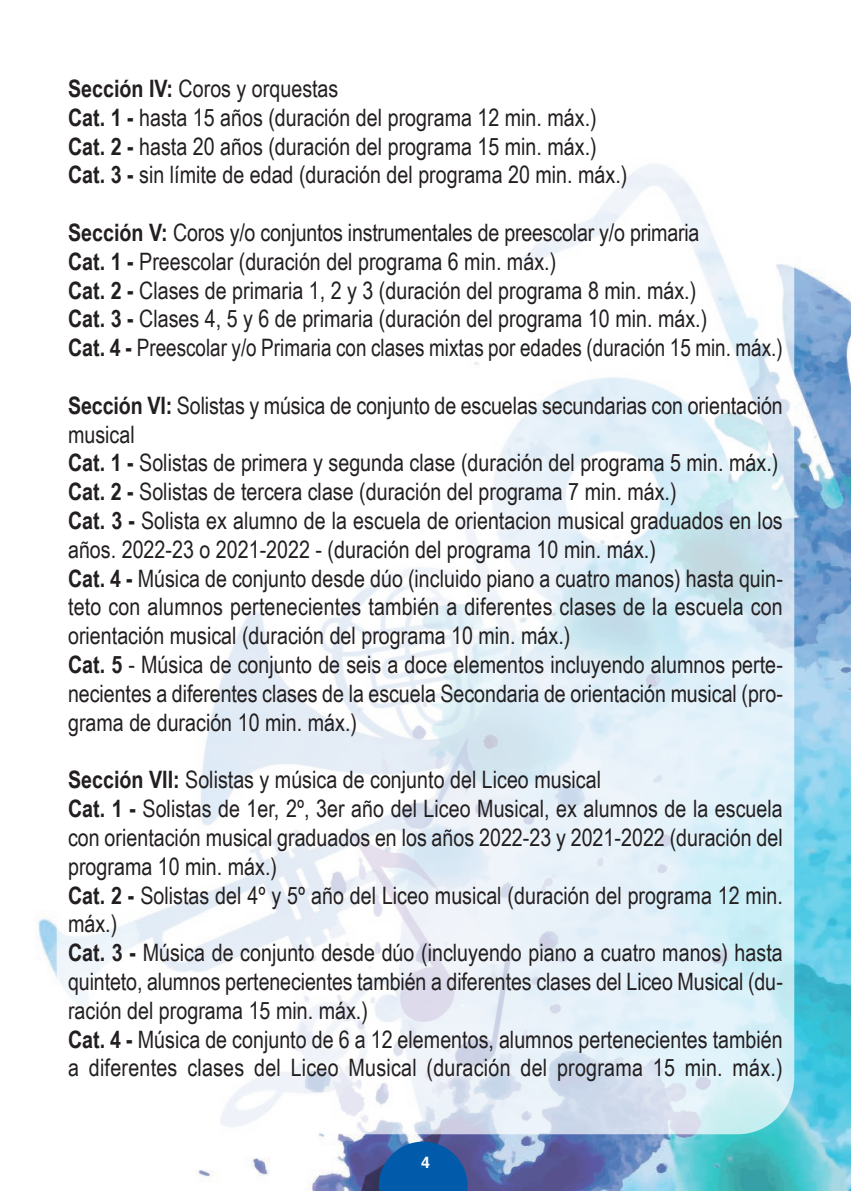
<style>
.page{position:relative;width:851px;height:1191px;background:#fff}
.page>*{position:absolute;margin:0;border:0;box-sizing:border-box;transform-origin:0 0}
.t1{font:24px/28.8px "Arial Narrow";color:#231f20}
.t2{font:24px "Arial Narrow";color:#231f20;scale:.96 1}
.t3{font:700 16px "Helvetica";color:#fff}
.s1{font-weight:700}
</style>
<div class="page">
<img style="left:37px;top:265px;width:813px;height:926px">
<div style="left:57px;top:57px;width:737px;height:1077px;background:#fff;border-radius:57px;opacity:.7"></div>
<svg style="left:379px;top:1141px;width:88px;height:50px;background:#125ba7"></svg>
<p class="t1" style="left:68px;top:74px;width:272px"><span class="s1">Sección IV:</span> Coros y orquestas</p>
<p class="t1" style="left:68px;top:103px;width:530px"><span class="s1">Cat. 1 -</span> hasta 15 años (duración del programa 12 min. máx.)</p>
<p class="t1" style="left:68px;top:131px;width:530px"><span class="s1">Cat. 2 -</span> hasta 20 años (duración del programa 15 min. máx.)</p>
<p class="t1" style="left:68px;top:160px;width:560px"><span class="s1">Cat. 3 -</span> sin límite de edad (duración del programa 20 min. máx.)</p>
<p class="t1" style="left:68px;top:218px;width:632px"><span class="s1">Sección V:</span> Coros y/o conjuntos instrumentales de preescolar y/o primaria</p>
<p class="t1" style="left:68px;top:247px;width:489px"><span class="s1">Cat. 1 -</span> Preescolar (duración del programa 6 min. máx.)</p>
<p class="t1" style="left:68px;top:275px;width:629px"><span class="s1">Cat. 2 -</span> Clases de primaria 1, 2 y 3 (duración del programa 8 min. máx.)</p>
<p class="t1" style="left:68px;top:304px;width:640px"><span class="s1">Cat. 3 -</span> Clases 4, 5 y 6 de primaria (duración del programa 10 min. máx.)</p>
<p class="t2" style="left:68px;top:334px;width:745px"><span class="s1">Cat. 4 -</span> Preescolar y/o Primaria con clases mixtas por edades (duración 15 min. máx.)</p>
<p class="t1" style="left:68px;top:391px;width:716px"><span class="s1">Sección VI:</span> Solistas y música de conjunto de escuelas secundarias con orientación musical</p>
<p class="t1" style="left:68px;top:448px;width:711px"><span class="s1">Cat. 1 -</span> Solistas de primera y segunda clase (duración del programa 5 min. máx.)</p>
<p class="t1" style="left:68px;top:477px;width:610px"><span class="s1">Cat. 2 -</span> Solistas de tercera clase (duración del programa 7 min. máx.)</p>
<p class="t1" style="left:68px;top:506px;width:716px"><span class="s1">Cat. 3 -</span> Solista ex alumno de la escuela de orientacion musical graduados en los años. 2022-23 o 2021-2022 - (duración del programa 10 min. máx.)</p>
<p class="t1" style="left:68px;top:563px;width:716px;text-align:justify"><span class="s1">Cat. 4 -</span> Música de conjunto desde dúo (incluido piano a cuatro manos) hasta quin&shy;teto con alumnos pertenecientes también a diferentes clases de la escuela con orientación musical (duración del programa 10 min. máx.)</p>
<p class="t1" style="left:68px;top:650px;width:716px;text-align:justify"><span class="s1">Cat. 5</span> - Música de conjunto de seis a doce elementos incluyendo alumnos perte&shy;necientes a diferentes clases de la escuela Secondaria de orientación musical (pro&shy;grama de duración 10 min. máx.)</p>
<p class="t1" style="left:68px;top:765px;width:534px"><span class="s1">Sección VII:</span> Solistas y música de conjunto del Liceo musical</p>
<p class="t1" style="left:68px;top:794px;width:716px;text-align:justify"><span class="s1">Cat. 1 -</span> Solistas de 1er, 2º, 3er año del Liceo Musical, ex alumnos de la escuela con orientación musical graduados en los años 2022-23 y 2021-2022 (duración del programa 10 min. máx.)</p>
<p class="t1" style="left:68px;top:880px;width:716px"><span class="s1">Cat. 2 -</span> Solistas del 4º y 5º año del Liceo musical (duración del programa 12 min. máx.)</p>
<p class="t1" style="left:68px;top:938px;width:716px;text-align:justify"><span class="s1">Cat. 3 -</span> Música de conjunto desde dúo (incluyendo piano a cuatro manos) hasta quinteto, alumnos pertenecientes también a diferentes clases del Liceo Musical (du&shy;ración del programa 15 min. máx.)</p>
<p class="t1" style="left:68px;top:1024px;width:716px"><span class="s1">Cat. 4 -</span> Música de conjunto de 6 a 12 elementos, alumnos pertenecientes también a diferentes clases del Liceo Musical (duración del programa 15 min. máx.)</p>
<p class="t3" style="left:421px;top:1156px;width:10px">4</p>
</div>
